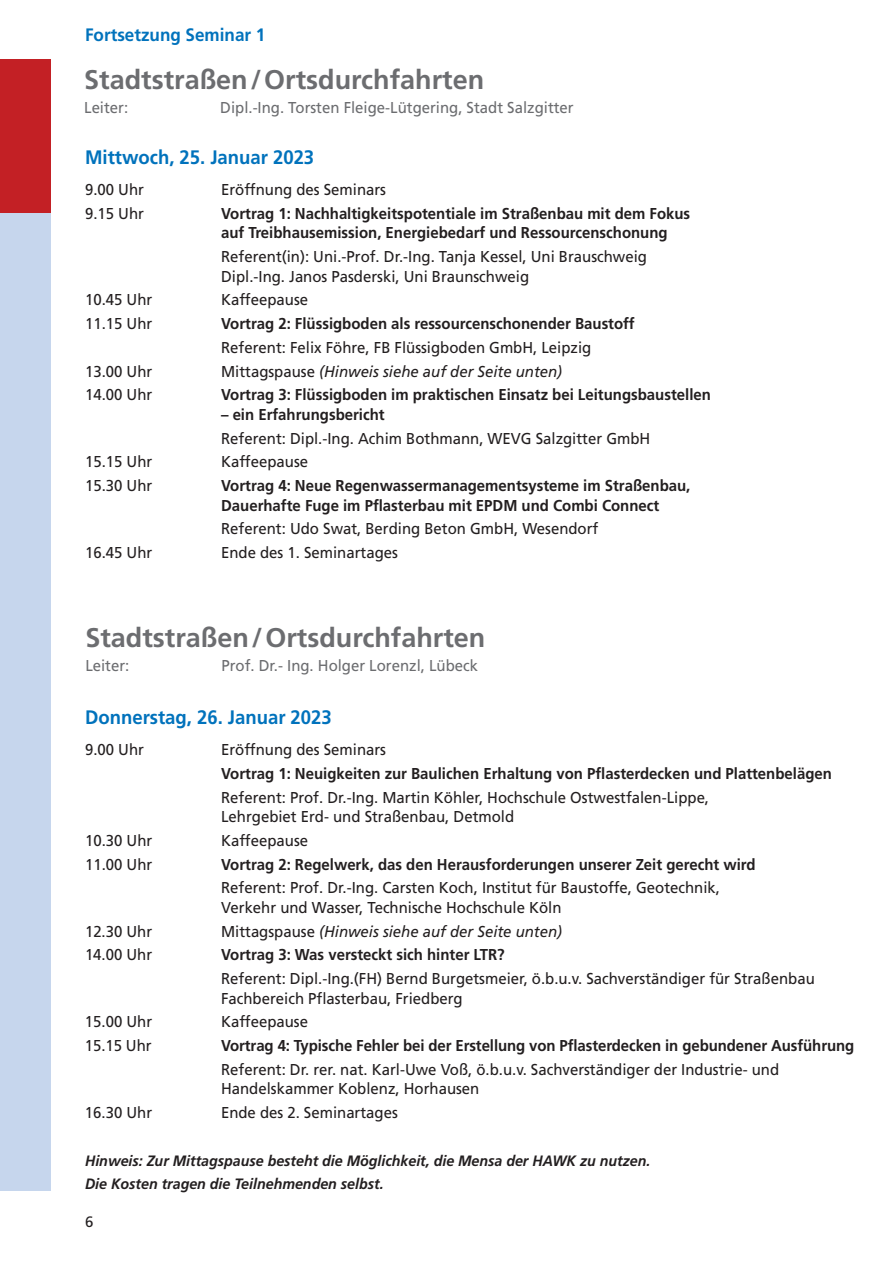
<style>
.page{position:relative;width:893px;height:1263px;background:#fff}
.page>*{position:absolute;margin:0;border:0;box-sizing:border-box;transform-origin:0 0}
.t1{font:700 27px "Frutiger";color:#6c6d70}
.t2{font:700 19.5px "Frutiger";color:#0072bc;scale:.95 1}
.t3{font:700 18px "Frutiger";color:#0072bc;scale:.95 1}
.t4{font:15.75px/19.5px "Frutiger";color:#231f20;scale:.95 1}
.t5{font:700 15.75px/19.5px "Frutiger";color:#231f20;scale:.95 1}
.t6{font:15.75px "Frutiger";color:#6c6d70;scale:.95 1}
.t7{font:italic 15.75px "Frutiger";color:#231f20;scale:.95 1}
.t8{font:italic 700 15px/22.2px "Frutiger";color:#231f20;scale:.95 1}
.t9{font:15px "Frutiger";color:#231f20}
.s1{font-style:normal}
</style>
<div class="page">
<div style="left:0;top:149px;width:51px;height:1042px;background:#c6d6ed"></div>
<div style="left:0;top:60px;width:51px;height:153px;background:#c32025"></div>
<p class="t3" style="left:85px;top:28px;width:191px">Fortsetzung Seminar 1</p>
<h1 class="t1" style="left:84px;top:69px;width:401px">Stadtstraßen/Ortsdurchfahrten</h1>
<p class="t6" style="left:84px;top:101px;width:48px">Leiter:</p>
<p class="t6" style="left:220px;top:101px;width:374px">Dipl.-Ing. Torsten Fleige-Lütgering, Stadt Salzgitter</p>
<p class="t2" style="left:85px;top:149px;width:243px">Mittwoch, 25. Januar 2023</p>
<p class="t4" style="left:85px;top:181px;width:64px">9.00 Uhr</p>
<p class="t4" style="left:221px;top:181px;width:175px">Eröffnung des Seminars</p>
<p class="t4" style="left:85px;top:205px;width:64px">9.15 Uhr</p>
<p class="t5" style="left:221px;top:205px;width:495px">Vortrag 1: Nachhaltigkeitspotentiale im Straßenbau mit dem Fokus auf Treibhausemission, Energiebedarf und Ressourcenschonung</p>
<p class="t4" style="left:221px;top:248px;width:450px">Referent(in): Uni.-Prof. Dr.-Ing. Tanja Kessel, Uni Brauschweig<br>Dipl.-Ing. Janos Pasderski, Uni Braunschweig</p>
<p class="t4" style="left:85px;top:291px;width:72px">10.45 Uhr</p>
<p class="t4" style="left:221px;top:291px;width:93px">Kaffeepause</p>
<p class="t4" style="left:85px;top:315px;width:72px">11.15 Uhr</p>
<p class="t5" style="left:221px;top:315px;width:437px">Vortrag 2: Flüssigboden als ressourcenschonender Baustoff</p>
<p class="t4" style="left:221px;top:339px;width:391px">Referent: Felix Föhre, FB Flüssigboden GmbH, Leipzig</p>
<p class="t4" style="left:85px;top:363px;width:72px">13.00 Uhr</p>
<p class="t7" style="left:221px;top:365px;width:361px"><span class="s1">Mittagspause</span> (Hinweis siehe auf der Seite unten)</p>
<p class="t4" style="left:85px;top:386px;width:72px">14.00 Uhr</p>
<p class="t5" style="left:221px;top:386px;width:517px">Vortrag 3: Flüssigboden im praktischen Einsatz bei Leitungsbaustellen</p>
<p class="t5" style="left:221px;top:406px;width:174px">– ein Erfahrungsbericht</p>
<p class="t4" style="left:221px;top:430px;width:453px">Referent: Dipl.-Ing. Achim Bothmann, WEVG Salzgitter GmbH</p>
<p class="t4" style="left:85px;top:453px;width:72px">15.15 Uhr</p>
<p class="t4" style="left:221px;top:453px;width:93px">Kaffeepause</p>
<p class="t4" style="left:85px;top:477px;width:72px">15.30 Uhr</p>
<p class="t5" style="left:221px;top:477px;width:495px">Vortrag 4: Neue Regenwassermanagementsysteme im Straßenbau,<br>Dauerhafte Fuge im Pflasterbau mit EPDM und Combi Connect</p>
<p class="t4" style="left:221px;top:520px;width:399px">Referent: Udo Swat, Berding Beton GmbH, Wesendorf</p>
<p class="t4" style="left:85px;top:544px;width:72px">16.45 Uhr</p>
<p class="t4" style="left:221px;top:544px;width:188px">Ende des 1. Seminartages</p>
<h1 class="t1" style="left:85px;top:626px;width:401px">Stadtstraßen/Ortsdurchfahrten</h1>
<p class="t6" style="left:85px;top:659px;width:48px">Leiter:</p>
<p class="t6" style="left:221px;top:659px;width:272px">Prof. Dr.- Ing. Holger Lorenzl, Lübeck</p>
<p class="t2" style="left:85px;top:709px;width:261px">Donnerstag, 26. Januar 2023</p>
<p class="t4" style="left:85px;top:741px;width:64px">9.00 Uhr</p>
<p class="t4" style="left:221px;top:741px;width:175px">Eröffnung des Seminars</p>
<p class="t5" style="left:221px;top:765px;width:644px">Vortrag 1: Neuigkeiten zur Baulichen Erhaltung von Pflasterdecken und Plattenbelägen</p>
<p class="t4" style="left:221px;top:789px;width:515px">Referent: Prof. Dr.-Ing. Martin Köhler, Hochschule Ostwestfalen-Lippe,<br>Lehrgebiet Erd- und Straßenbau, Detmold</p>
<p class="t4" style="left:85px;top:832px;width:72px">10.30 Uhr</p>
<p class="t4" style="left:221px;top:832px;width:93px">Kaffeepause</p>
<p class="t4" style="left:85px;top:856px;width:72px">11.00 Uhr</p>
<p class="t5" style="left:221px;top:856px;width:564px">Vortrag 2: Regelwerk, das den Herausforderungen unserer Zeit gerecht wird</p>
<p class="t4" style="left:221px;top:879px;width:527px">Referent: Prof. Dr.-Ing. Carsten Koch, Institut für Baustoffe, Geotechnik,<br>Verkehr und Wasser, Technische Hochschule Köln</p>
<p class="t4" style="left:85px;top:923px;width:72px">12.30 Uhr</p>
<p class="t7" style="left:221px;top:925px;width:361px"><span class="s1">Mittagspause</span> (Hinweis siehe auf der Seite unten)</p>
<p class="t4" style="left:85px;top:946px;width:72px">14.00 Uhr</p>
<p class="t5" style="left:221px;top:946px;width:300px">Vortrag 3: Was versteckt sich hinter LTR?</p>
<p class="t4" style="left:221px;top:970px;width:626px">Referent: Dipl.-Ing.(FH) Bernd Burgetsmeier, ö.b.u.v. Sachverständiger für Straßenbau<br>Fachbereich Pflasterbau, Friedberg</p>
<p class="t4" style="left:85px;top:1013px;width:72px">15.00 Uhr</p>
<p class="t4" style="left:221px;top:1013px;width:93px">Kaffeepause</p>
<p class="t4" style="left:85px;top:1037px;width:72px">15.15 Uhr</p>
<p class="t5" style="left:221px;top:1037px;width:668px">Vortrag 4: Typische Fehler bei der Erstellung von Pflasterdecken in gebundener Ausführung</p>
<p class="t4" style="left:221px;top:1061px;width:589px">Referent: Dr. rer. nat. Karl-Uwe Voß, ö.b.u.v. Sachverständiger der Industrie- und<br>Handelskammer Koblenz, Horhausen</p>
<p class="t4" style="left:85px;top:1104px;width:72px">16.30 Uhr</p>
<p class="t4" style="left:221px;top:1104px;width:188px">Ende des 2. Seminartages</p>
<p class="t8" style="left:85px;top:1151px;width:597px">Hinweis: Zur Mittagspause besteht die Möglichkeit, die Mensa der HAWK zu nutzen.<br>Die Kosten tragen die Teilnehmenden selbst.</p>
<p class="t9" style="left:85px;top:1216px;width:10px">6</p>
</div>
